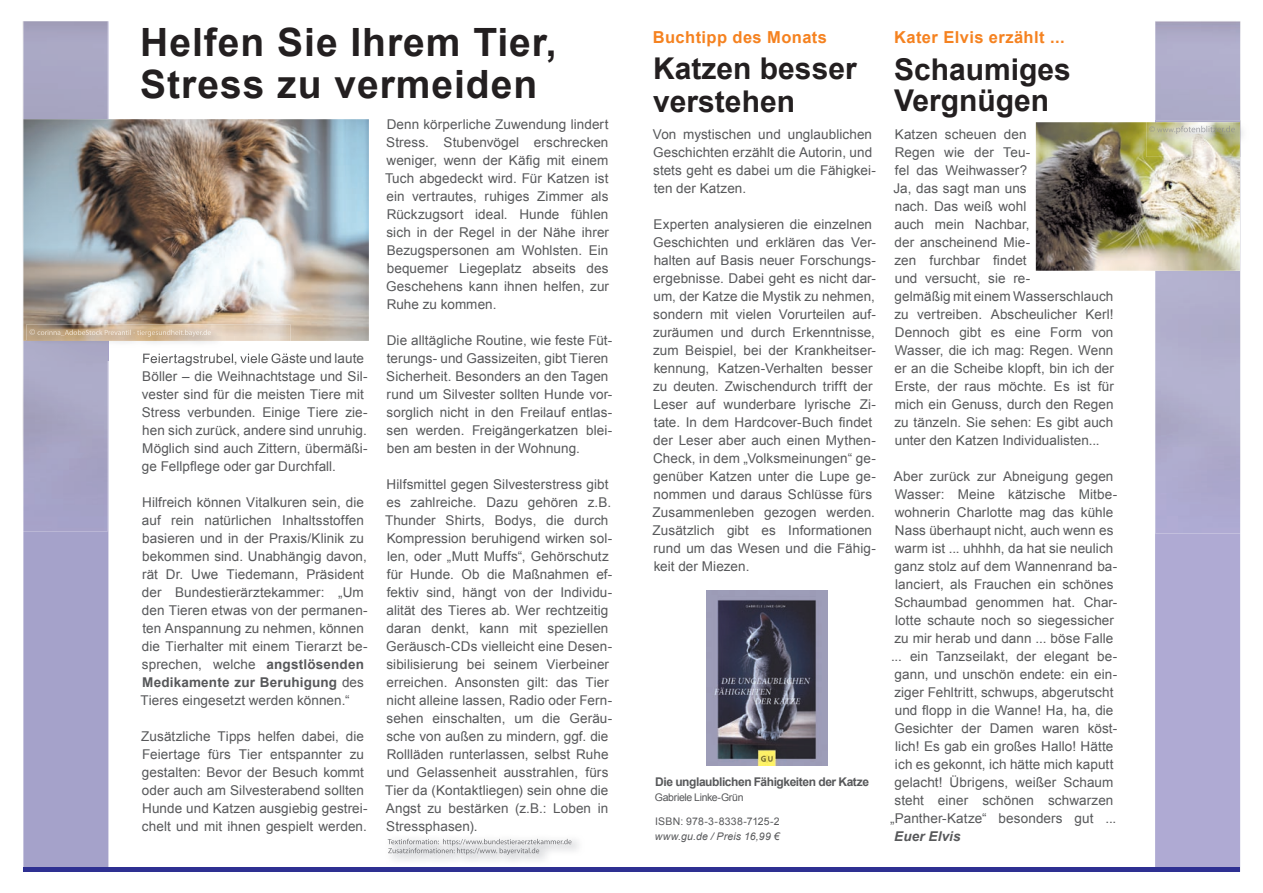
<style>
.page{position:relative;width:1263px;height:893px;background:#fff}
.page>*{position:absolute;margin:0;border:0;box-sizing:border-box;transform-origin:0 0}
.t1{font:700 39px/42px "Arial";letter-spacing:.025em;color:#231f20}
.t2{font:700 30px/33px "Arial";color:#231f20}
.t3{font:700 16.5px "Arial";letter-spacing:.025em;color:#f58220}
.t4{font:13.5px/18px "Arial";letter-spacing:.005em;color:#57585a}
.t5{font:italic 700 13.5px "Arial";letter-spacing:.01em;color:#57585a}
.t6{font:700 12px "Arial";letter-spacing:-.035em;color:#57585a}
.t7{font:10.5px "Arial";letter-spacing:.02em;color:#57585a}
.t8{font:italic 10.5px "Arial";letter-spacing:.015em;color:#57585a}
.t9{font:10.5px "Arial";letter-spacing:-.025em;color:#57585a}
.s1{font-weight:700}
</style>
<div class="page">
<div style="left:23px;top:531px;width:85px;height:336px;background:#a5a2ca"></div>
<div style="left:23px;top:867px;width:608px;height:5px;background:#2e3092"></div>
<img style="left:23px;top:21px;width:85px;height:510px">
<div style="left:1155px;top:533px;width:85px;height:339px;background:#afaad3"></div>
<div style="left:631px;top:867px;width:608px;height:5px;background:#2e3092"></div>
<div style="left:1155px;top:21px;width:85px;height:512px;background:#afaccc"></div>
<img style="left:391px;top:834px;width:188px;height:27px">
<img style="left:387px;top:839px;width:184px;height:7px">
<img style="left:388px;top:848px;width:151px;height:7px">
<img style="left:23px;top:119px;width:346px;height:222px">
<img style="left:26px;top:324px;width:264px;height:36px">
<svg style="left:108px;top:341px;width:1px;height:19px"></svg>
<img style="left:143px;top:353px;width:147px;height:7px">
<svg style="left:30px;top:329px;width:5px;height:6px"></svg>
<img style="left:37px;top:330px;width:174px;height:7px">
<img style="left:706px;top:590px;width:121px;height:175px">
<img style="left:1036px;top:122px;width:204px;height:149px">
<img style="left:1156px;top:121px;width:85px;height:36px">
<img style="left:1146px;top:122px;width:94px;height:35px">
<svg style="left:1149px;top:121px;width:7px;height:11px"></svg>
<img style="left:1157px;top:129px;width:17px;height:3px">
<img style="left:1174px;top:126px;width:61px;height:8px">
<h1 class="t1" style="left:140px;top:23px;width:418px">Helfen Sie Ihrem Tier,<br>Stress zu vermeiden</h1>
<p class="t3" style="left:653px;top:26px;width:176px">Buchtipp des Monats</p>
<p class="t4" style="left:653px;top:125px;width:225px">Von mystischen und unglaublichen<br>Geschichten erzählt die Autorin, und stets geht es dabei um die Fähigkei&shy;ten der Katzen.</p>
<p class="t4" style="left:653px;top:215px;width:225px">Experten analysieren die einzelnen Geschichten und erklären das Ver&shy;halten auf Basis neuer Forschungs&shy;ergebnisse. Dabei geht es nicht dar&shy;um, der Katze die Mystik zu nehmen, sondern mit vielen Vorurteilen auf&shy;zuräumen und durch Erkenntnisse, zum Beispiel, bei der Krankheitser&shy;kennung, Katzen-Verhalten besser zu deuten. Zwischendurch trifft der Leser auf wunderbare lyrische Zi&shy;tate. In dem Hardcover-Buch findet der Leser aber auch einen Mythen-Check, in dem „Volksmeinungen“ ge&shy;genüber Katzen unter die Lupe ge&shy;nommen und daraus Schlüsse fürs Zusammenleben gezogen werden.<br>Zusätzlich gibt es Informationen rund um das Wesen und die Fähig&shy;keit der Miezen.</p>
<h2 class="t2" style="left:653px;top:52px;width:205px">Katzen besser verstehen</h2>
<p class="t4" style="left:385px;top:116px;width:226px;text-align:justify">Denn körperliche Zuwendung lindert Stress. Stubenvögel erschrecken weniger, wenn der Käfig mit einem Tuch abgedeckt wird. Für Katzen ist ein vertrautes, ruhiges Zimmer als Rückzugsort ideal. Hunde fühlen sich in der Regel in der Nähe ihrer Bezugspersonen am Wohlsten. Ein bequemer Liegeplatz abseits des Geschehens kann ihnen helfen, zur Ruhe zu kommen.</p>
<p class="t4" style="left:386px;top:332px;width:227px">Die alltägliche Routine, wie feste Füt&shy;terungs- und Gassizeiten, gibt Tieren Sicherheit. Besonders an den Tagen rund um Silvester sollten Hunde vor&shy;sorglich nicht in den Freilauf entlas&shy;sen werden. Freigängerkatzen blei&shy;ben am besten in der Wohnung.</p>
<p class="t4" style="left:385px;top:476px;width:229px">Hilfsmittel gegen Silvesterstress gibt es zahlreiche. Dazu gehören z.B.<br>Thunder Shirts, Bodys, die durch Kompression beruhigend wirken sol&shy;len, oder „Mutt Muffs“, Gehörschutz für Hunde. Ob die Maßnahmen ef&shy;fektiv sind, hängt von der Individu&shy;alität des Tieres ab. Wer rechtzeitig daran denkt, kann mit speziellen Geräusch-CDs vielleicht eine Desen&shy;sibilisierung bei seinem Vierbeiner erreichen. Ansonsten gilt: das Tier nicht alleine lassen, Radio oder Fern&shy;sehen einschalten, um die Geräu&shy;sche von außen zu mindern, ggf. die Rollläden runterlassen, selbst Ruhe und Gelassenheit ausstrahlen, fürs Tier da (Kontaktliegen) sein ohne die Angst zu bestärken (z.B.: Loben in Stressphasen).</p>
<p class="t4" style="left:142px;top:350px;width:227px">Feiertagstrubel, viele Gäste und laute Böller – die Weihnachtstage und Sil&shy;vester sind für die meisten Tiere mit Stress verbunden. Einige Tiere zie&shy;hen sich zurück, andere sind unruhig.<br>Möglich sind auch Zittern, übermäßi&shy;ge Fellpflege oder gar Durchfall.</p>
<p class="t4" style="left:140px;top:494px;width:229px">Hilfreich können Vitalkuren sein, die auf rein natürlichen Inhaltsstoffen basieren und in der Praxis/Klinik zu bekommen sind. Unabhängig davon, rät Dr. Uwe Tiedemann, Präsident der Bundestierärztekammer: „Um den Tieren etwas von der permanen&shy;ten Anspannung zu nehmen, können die Tierhalter mit einem Tierarzt be&shy;sprechen, welche <span class="s1">angstlösenden Medikamente zur Beruhigung</span> des Tieres eingesetzt werden können.“</p>
<p class="t4" style="left:141px;top:728px;width:228px">Zusätzliche Tipps helfen dabei, die Feiertage fürs Tier entspannter zu gestalten: Bevor der Besuch kommt oder auch am Silvesterabend sollten Hunde und Katzen ausgiebig gestrei&shy;chelt und mit ihnen gespielt werden.</p>
<p class="t6" style="left:655px;top:774px;width:215px">Die unglaublichen Fähigkeiten der Katze</p>
<p class="t9" style="left:655px;top:791px;width:90px">Gabriele Linke-Grün</p>
<p class="t7" style="left:655px;top:814px;width:126px">ISBN: 978-3-8338-7125-2</p>
<p class="t8" style="left:655px;top:829px;width:127px">www.gu.de / Preis 16,99 €</p>
<p class="t3" style="left:894px;top:26px;width:172px">Kater Elvis erzählt ...</p>
<h2 class="t2" style="left:894px;top:55px;width:178px;line-height:31.5px">Schaumiges<br>Vergnügen</h2>
<p class="t4" style="left:893px;top:126px;width:222px">Katzen scheuen den<br>Regen wie der Teu-<br>fel das Weihwasser?<br>Ja, das sagt man uns<br>nach. Das weiß wohl<br>auch mein Nachbar,<br>der anscheinend Mie-<br>zen furchbar findet<br>und versucht, sie re-<br>gelmäßig mit einem Wasserschlauch zu vertreiben. Abscheulicher Kerl!<br>Dennoch gibt es eine Form von<br>Wasser, die ich mag: Regen. Wenn er an die Scheibe klopft, bin ich der<br>Erste, der raus möchte. Es ist für mich ein Genuss, durch den Regen zu tänzeln. Sie sehen: Es gibt auch unter den Katzen Individualisten...</p>
<p class="t4" style="left:890px;top:468px;width:229px;text-align:center">Aber zurück zur Abneigung gegen Wasser: Meine kätzische Mitbe&shy;wohnerin Charlotte mag das kühle Nass überhaupt nicht, auch wenn es warm ist ... uhhhh, da hat sie neulich ganz stolz auf dem Wannenrand ba&shy;lanciert, als Frauchen ein schönes Schaumbad genommen hat. Char&shy;lotte schaute noch so siegessicher zu mir herab und dann ... böse Falle ... ein Tanzseilakt, der elegant be&shy;gann, und unschön endete: ein ein&shy;ziger Fehltritt, schwups, abgerutscht und flopp in die Wanne! Ha, ha, die Gesichter der Damen waren köst&shy;lich! Es gab ein großes Hallo! Hätte ich es gekonnt, ich hätte mich kaputt gelacht! Übrigens, weißer Schaum steht einer schönen schwarzen „Panther-Katze“ besonders gut ...</p>
<p class="t5" style="left:894px;top:827px;width:68px">Euer Elvis</p>
</div>
